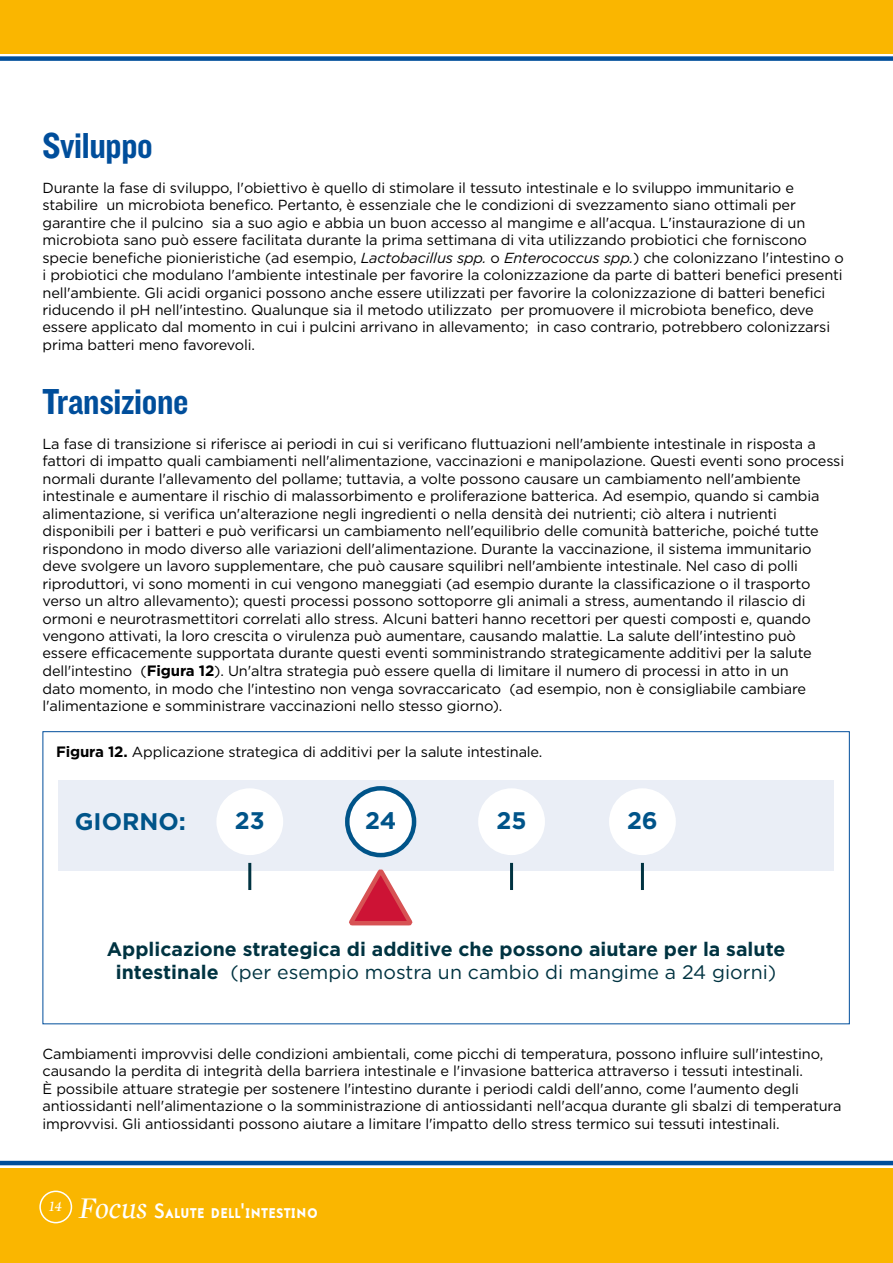
<style>
.page{position:relative;width:893px;height:1263px;background:#fff}
.page>*{position:absolute;margin:0;border:0;box-sizing:border-box;transform-origin:0 0}
.t1{font:37.5px "Knockout 50 Welterweight";letter-spacing:-.01em;color:#004e9b}
.t2{font:700 24px "Gotham";color:#005489}
.t3{font:22.5px "Mercury Bold Small Caps";color:#fff}
.t4{font:700 19.5px/23.4px "Gotham";color:#003341;text-align:center}
.t5{font:14.55px/17.5px "Gotham";letter-spacing:-.01em;color:#000}
.s1{font-style:italic}
.s2{font-weight:700;font-size:15px}
.s3{font-weight:400}
.s4{font-family:"Mercury Display";font-style:italic;font-size:30.45px}
</style>
<div class="page">
<div style="left:0;top:1168px;width:893px;height:95px;background:#fab600"></div>
<div style="left:0;top:0;width:893px;height:54px;background:#fab600"></div>
<div style="left:39px;top:1190px;width:33px;height:33px;border:2px solid #fff;border-radius:50%"></div>
<hr style="left:0;top:1161px;width:893px;height:4px;background:#004e9b">
<div style="left:0;top:56px;width:893px;height:5px;background:#004e9b"></div>
<div style="left:59px;top:780px;width:775px;height:90px;background:#eaeef6"></div>
<div style="left:216px;top:788px;width:67px;height:67px;background:#fff;border-radius:50%"></div>
<div style="left:347px;top:788px;width:67px;height:67px;background:#fff;border-radius:50%"></div>
<div style="left:345px;top:786px;width:71px;height:71px;border:4px solid #005489;border-radius:50%"></div>
<div style="left:478px;top:788px;width:67px;height:67px;background:#fff;border-radius:50%"></div>
<div style="left:609px;top:788px;width:67px;height:67px;background:#fff;border-radius:50%"></div>
<hr style="left:248px;top:863px;width:3px;height:27px;background:#003341">
<hr style="left:510px;top:863px;width:3px;height:27px;background:#003341">
<hr style="left:641px;top:863px;width:3px;height:27px;background:#003341">
<svg style="left:345px;top:869px;width:71px;height:57px"></svg>
<h1 class="t1" style="left:43px;top:121px;width:112px">Sviluppo</h1>
<p class="t5" style="left:43px;top:179px;width:803px">Durante la fase di sviluppo, l'obiettivo è quello di stimolare il tessuto intestinale e lo sviluppo immunitario e stabilire un microbiota benefico. Pertanto, è essenziale che le condizioni di svezzamento siano ottimali per garantire che il pulcino sia a suo agio e abbia un buon accesso al mangime e all'acqua. L'instaurazione di un microbiota sano può essere facilitata durante la prima settimana di vita utilizzando probiotici che forniscono specie benefiche pionieristiche (ad esempio, <span class="s1">Lactobacillus spp.</span> o <span class="s1">Enterococcus spp.</span>) che colonizzano l'intestino o i probiotici che modulano l'ambiente intestinale per favorire la colonizzazione da parte di batteri benefici presenti nell'ambiente. Gli acidi organici possono anche essere utilizzati per favorire la colonizzazione di batteri benefici riducendo il pH nell'intestino. Qualunque sia il metodo utilizzato per promuovere il microbiota benefico, deve essere applicato dal momento in cui i pulcini arrivano in allevamento; in caso contrario, potrebbero colonizzarsi prima batteri meno favorevoli.</p>
<h1 class="t1" style="left:43px;top:377px;width:148px">Transizione</h1>
<p class="t5" style="left:43px;top:435px;width:803px">La fase di transizione si riferisce ai periodi in cui si verificano fluttuazioni nell'ambiente intestinale in risposta a fattori di impatto quali cambiamenti nell'alimentazione, vaccinazioni e manipolazione. Questi eventi sono processi normali durante l'allevamento del pollame; tuttavia, a volte possono causare un cambiamento nell'ambiente intestinale e aumentare il rischio di malassorbimento e proliferazione batterica. Ad esempio, quando si cambia alimentazione, si verifica un'alterazione negli ingredienti o nella densità dei nutrienti; ciò altera i nutrienti disponibili per i batteri e può verificarsi un cambiamento nell'equilibrio delle comunità batteriche, poiché tutte rispondono in modo diverso alle variazioni dell'alimentazione. Durante la vaccinazione, il sistema immunitario deve svolgere un lavoro supplementare, che può causare squilibri nell'ambiente intestinale. Nel caso di polli riproduttori, vi sono momenti in cui vengono maneggiati (ad esempio durante la classificazione o il trasporto verso un altro allevamento); questi processi possono sottoporre gli animali a stress, aumentando il rilascio di ormoni e neurotrasmettitori correlati allo stress. Alcuni batteri hanno recettori per questi composti e, quando vengono attivati, la loro crescita o virulenza può aumentare, causando malattie. La salute dell'intestino può essere efficacemente supportata durante questi eventi somministrando strategicamente additivi per la salute dell'intestino (<span class="s2">Figura 12</span>). Un'altra strategia può essere quella di limitare il numero di processi in atto in un<br>dato momento, in modo che l'intestino non venga sovraccaricato (ad esempio, non è consigliabile cambiare l'alimentazione e somministrare vaccinazioni nello stesso giorno).</p>
<p class="t5" style="left:56px;top:742px;width:488px"><span class="s2">Figura 12.</span> Applicazione strategica di additivi per la salute intestinale.</p>
<h2 class="t2" style="left:75px;top:805px;width:113px">GIORNO:</h2>
<h2 class="t2" style="left:235px;top:804px;width:31px">23</h2>
<h2 class="t2" style="left:365px;top:804px;width:33px">24</h2>
<h2 class="t2" style="left:496px;top:804px;width:32px">25</h2>
<h2 class="t2" style="left:627px;top:804px;width:32px">26</h2>
<h3 class="t4" style="left:107px;top:937px;width:680px">Applicazione strategica di additive che possono aiutare per la salute intestinale <span class="s3">(per esempio mostra un cambio di mangime a 24 giorni)</span></h3>
<p class="t5" style="left:43px;top:1044px;width:800px">Cambiamenti improvvisi delle condizioni ambientali, come picchi di temperatura, possono influire sull'intestino, causando la perdita di integrità della barriera intestinale e l'invasione batterica attraverso i tessuti intestinali.<br>È possibile attuare strategie per sostenere l'intestino durante i periodi caldi dell'anno, come l'aumento degli antiossidanti nell'alimentazione o la somministrazione di antiossidanti nell'acqua durante gli sbalzi di temperatura improvvisi. Gli antiossidanti possono aiutare a limitare l'impatto dello stress termico sui tessuti intestinali.</p>
<h3 class="t3" style="left:49px;top:1198px;width:271px"><sup>14</sup> <span class="s4">Focus</span> Salute dell'intestino</h3>
</div>
